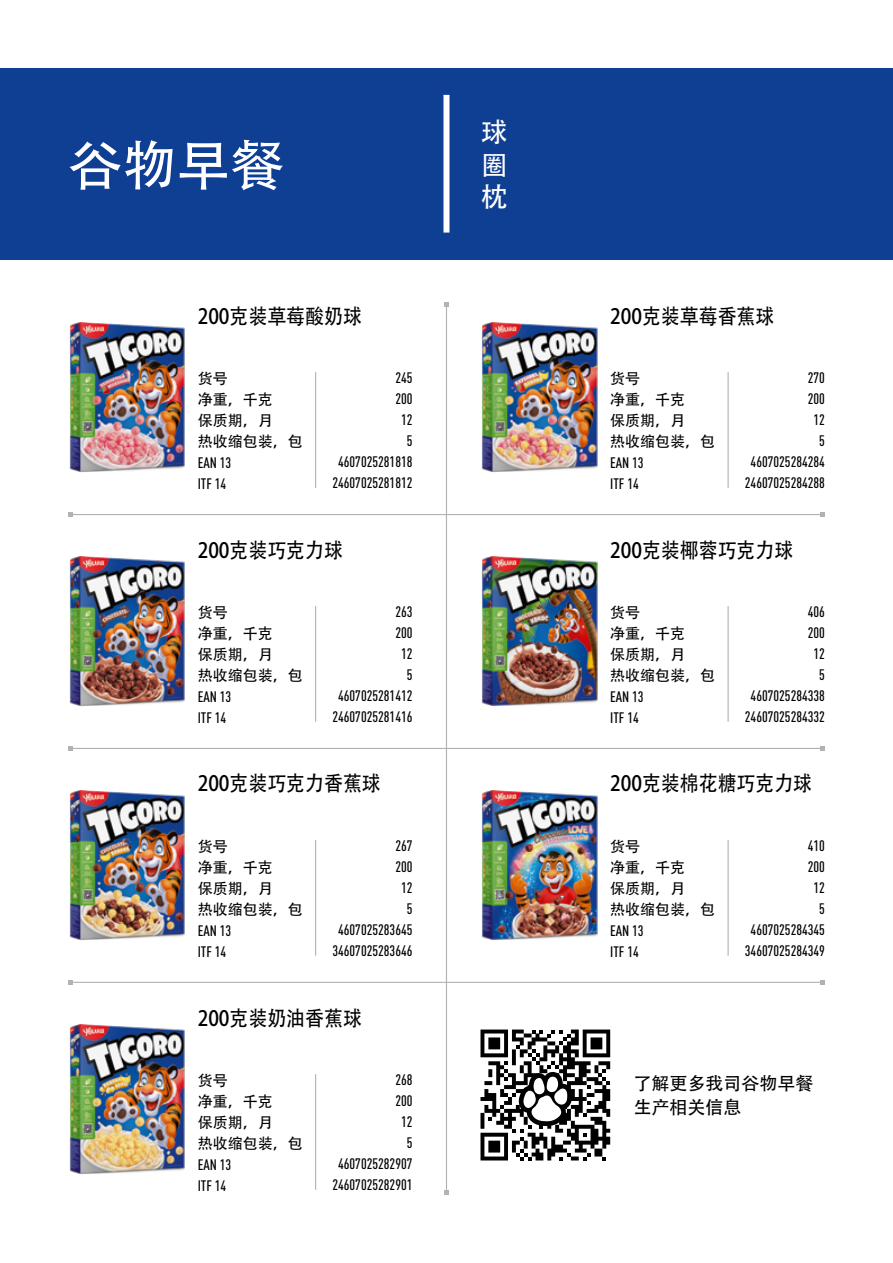
<style>
.page{position:relative;width:893px;height:1263px;background:#fff}
.page>*{position:absolute;margin:0;border:0;box-sizing:border-box;transform-origin:0 0}
.t1{font:54px "Adobe Heiti Std";color:#fff}
.t2{font:27px/32.4px "Adobe Heiti Std";color:#fff;text-align:justify}
.t3{font:21px "Adobe Heiti Std";color:#000;scale:.9 1}
.t4{font:18px/24px "Adobe Heiti Std";color:#000}
.t5{font:500 condensed 15px/21px "DIN Pro";color:#000}
.t6{font:15px/21px "Adobe Heiti Std";color:#000}
</style>
<div class="page">
<img style="left:69px;top:323px;width:116px;height:149px">
<hr style="left:315px;top:372px;width:1px;height:116px;background:#b1b2b3">
<img style="left:481px;top:323px;width:117px;height:149px">
<hr style="left:727px;top:372px;width:2px;height:116px;background:#b1b2b3">
<img style="left:69px;top:1024px;width:116px;height:150px">
<hr style="left:315px;top:1074px;width:1px;height:116px;background:#b1b2b3">
<img style="left:69px;top:556px;width:116px;height:150px">
<hr style="left:315px;top:606px;width:1px;height:116px;background:#b1b2b3">
<img style="left:481px;top:556px;width:117px;height:150px">
<hr style="left:727px;top:606px;width:2px;height:116px;background:#b1b2b3">
<img style="left:69px;top:790px;width:116px;height:150px">
<hr style="left:315px;top:840px;width:1px;height:116px;background:#b1b2b3">
<img style="left:481px;top:790px;width:117px;height:150px">
<hr style="left:727px;top:840px;width:2px;height:116px;background:#b1b2b3">
<hr style="left:446px;top:304px;width:1px;height:889px;background:#b1b2b3">
<svg style="left:444px;top:1190px;width:5px;height:5px"></svg>
<svg style="left:444px;top:302px;width:5px;height:4px"></svg>
<hr style="left:70px;top:514px;width:753px;height:1px;background:#b1b2b3">
<svg style="left:68px;top:512px;width:5px;height:5px"></svg>
<svg style="left:820px;top:512px;width:5px;height:5px"></svg>
<hr style="left:70px;top:748px;width:753px;height:1px;background:#b1b2b3">
<svg style="left:68px;top:746px;width:5px;height:5px"></svg>
<svg style="left:820px;top:746px;width:5px;height:5px"></svg>
<hr style="left:70px;top:982px;width:753px;height:1px;background:#b1b2b3">
<svg style="left:68px;top:980px;width:5px;height:4px"></svg>
<svg style="left:820px;top:980px;width:5px;height:4px"></svg>
<div style="left:0;top:68px;width:893px;height:191px;background:#0f3f93"></div>
<div style="left:443px;top:95px;width:6px;height:138px;background:#fff"></div>
<svg style="left:480px;top:1029px;width:130px;height:131px"></svg>
<h1 class="t1" style="left:68px;top:133px;width:217px">谷物早餐</h1>
<h3 class="t3" style="left:198px;top:303px;width:184px">200克装草莓酸奶球</h3>
<p class="t6" style="left:198px;top:369px;width:106px">货号<br>净重，千克<br>保质期，月<br>热收缩包装，包</p>
<p class="t5" style="left:198px;top:451px;width:35px">EAN 13<br>ITF 14</p>
<p class="t5" style="left:332px;top:366px;width:82px;text-align:right">245<br>200<br>12<br>5<br>4607025281818<br>24607025281812</p>
<h3 class="t3" style="left:198px;top:537px;width:163px">200克装巧克力球</h3>
<p class="t6" style="left:198px;top:602px;width:106px">货号<br>净重，千克<br>保质期，月<br>热收缩包装，包</p>
<p class="t5" style="left:198px;top:685px;width:35px">EAN 13<br>ITF 14</p>
<p class="t5" style="left:332px;top:600px;width:82px;text-align:right">263<br>200<br>12<br>5<br>4607025281412<br>24607025281416</p>
<h3 class="t3" style="left:198px;top:771px;width:205px">200克装巧克力香蕉球</h3>
<p class="t6" style="left:198px;top:836px;width:106px">货号<br>净重，千克<br>保质期，月<br>热收缩包装，包</p>
<p class="t5" style="left:198px;top:919px;width:35px">EAN 13<br>ITF 14</p>
<p class="t5" style="left:332px;top:833px;width:82px;text-align:right">267<br>200<br>12<br>5<br>4607025283645<br>34607025283646</p>
<h3 class="t3" style="left:198px;top:1005px;width:184px">200克装奶油香蕉球</h3>
<p class="t6" style="left:198px;top:1070px;width:106px">货号<br>净重，千克<br>保质期，月<br>热收缩包装，包</p>
<p class="t5" style="left:198px;top:1153px;width:35px">EAN 13<br>ITF 14</p>
<p class="t5" style="left:332px;top:1068px;width:82px;text-align:right">268<br>200<br>12<br>5<br>4607025282907<br>24607025282901</p>
<h2 class="t2" style="left:481px;top:117px;width:28px">球圈枕</h2>
<h3 class="t3" style="left:610px;top:303px;width:184px">200克装草莓香蕉球</h3>
<p class="t6" style="left:610px;top:369px;width:106px">货号<br>净重，千克<br>保质期，月<br>热收缩包装，包</p>
<p class="t5" style="left:610px;top:451px;width:35px">EAN 13<br>ITF 14</p>
<p class="t5" style="left:745px;top:366px;width:82px;text-align:right">270<br>200<br>12<br>5<br>4607025284284<br>24607025284288</p>
<h3 class="t3" style="left:610px;top:537px;width:205px">200克装椰蓉巧克力球</h3>
<p class="t6" style="left:610px;top:602px;width:106px">货号<br>净重，千克<br>保质期，月<br>热收缩包装，包</p>
<p class="t5" style="left:610px;top:685px;width:35px">EAN 13<br>ITF 14</p>
<p class="t5" style="left:745px;top:600px;width:82px;text-align:right">406<br>200<br>12<br>5<br>4607025284338<br>24607025284332</p>
<h3 class="t3" style="left:610px;top:771px;width:226px">200克装棉花糖巧克力球</h3>
<p class="t6" style="left:610px;top:836px;width:106px">货号<br>净重，千克<br>保质期，月<br>热收缩包装，包</p>
<p class="t5" style="left:610px;top:919px;width:35px">EAN 13<br>ITF 14</p>
<p class="t5" style="left:745px;top:833px;width:82px;text-align:right">410<br>200<br>12<br>5<br>4607025284345<br>34607025284349</p>
<p class="t4" style="left:634px;top:1072px;width:181px">了解更多我司谷物早餐生产相关信息</p>
</div>
